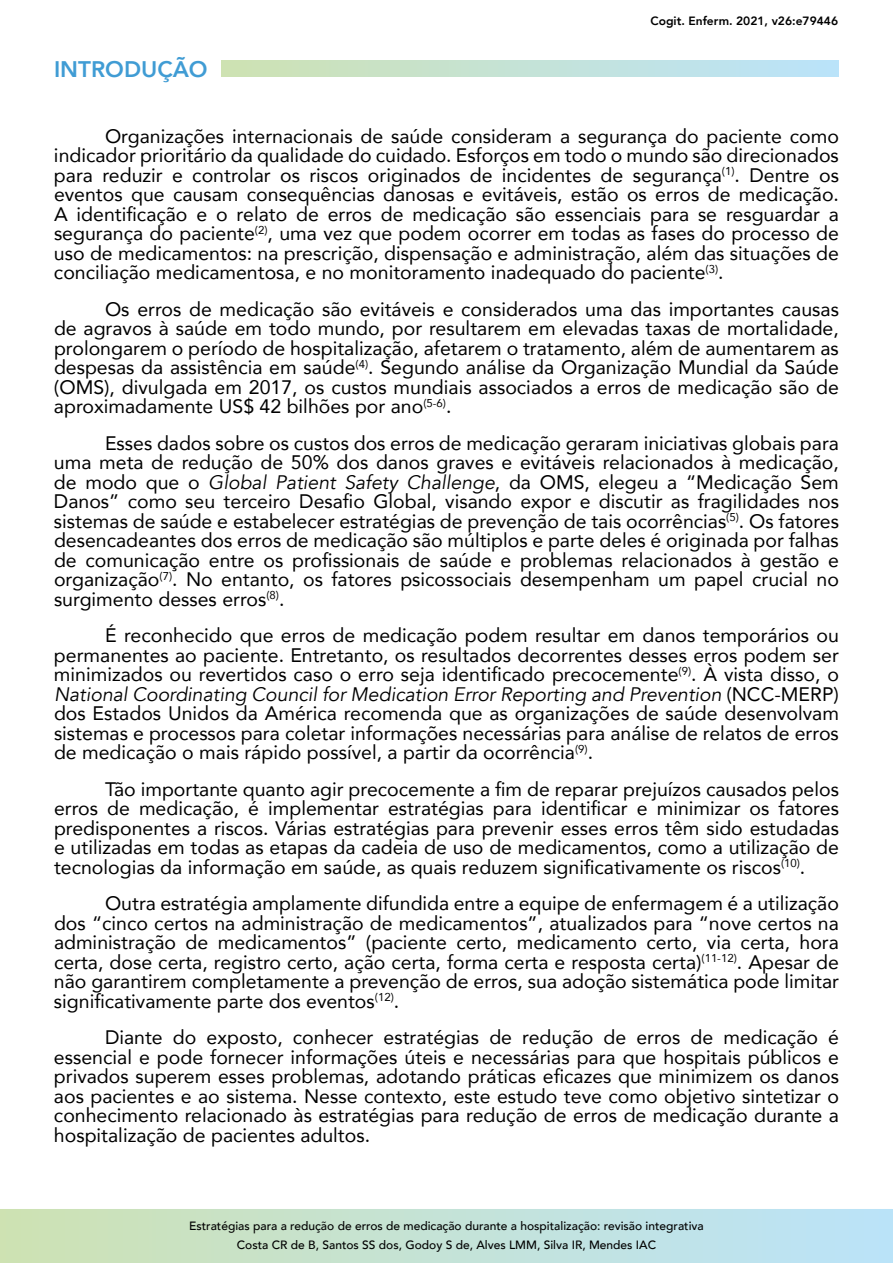
<style>
.page{position:relative;width:893px;height:1263px;background:#fff}
.page>*{position:absolute;margin:0;border:0;box-sizing:border-box;transform-origin:0 0}
.t1{font:800 22.5px "Avenir";color:#409cd4}
.t2{font:19.5px/19.5px "Avenir";color:#000;text-align:justify}
.t3{font:500 12px/18.6px "Avenir";color:#000;text-align:center}
.t4{font:800 12px "Avenir";color:#000}
.s1{font-style:italic}
</style>
<div class="page">
<div style="left:221px;top:60px;width:618px;height:17px;background:linear-gradient(to right,#cee2b3,#bae3fb)"></div>
<svg style="left:0;top:1209px;width:893px;height:54px;background:#c4e2d6"></svg>
<p class="t1" style="left:54px;top:51px;width:155px">INTRODUÇÃO</p>
<p class="t4" style="left:650px;top:12px;width:189px">Cogit. Enferm. 2021, v26:e79446</p>
<p class="t2" style="left:54px;top:126px;width:786px;text-indent:51px">Organizações internacionais de saúde consideram a segurança do paciente como indicador prioritário da qualidade do cuidado. Esforços em todo o mundo são direcionados para reduzir e controlar os riscos originados de incidentes de segurança<sup>(1)</sup>. Dentre os eventos que causam consequências danosas e evitáveis, estão os erros de medicação.<br>A identificação e o relato de erros de medicação são essenciais para se resguardar a segurança do paciente<sup>(2)</sup>, uma vez que podem ocorrer em todas as fases do processo de uso de medicamentos: na prescrição, dispensação e administração, além das situações de conciliação medicamentosa, e no monitoramento inadequado do paciente<sup>(3)</sup>.</p>
<p class="t2" style="left:54px;top:299px;width:786px;text-indent:51px">Os erros de medicação são evitáveis e considerados uma das importantes causas de agravos à saúde em todo mundo, por resultarem em elevadas taxas de mortalidade, prolongarem o período de hospitalização, afetarem o tratamento, além de aumentarem as despesas da assistência em saúde<sup>(4)</sup>. Segundo análise da Organização Mundial da Saúde (OMS), divulgada em 2017, os custos mundiais associados a erros de medicação são de aproximadamente US$ 42 bilhões por ano<sup>(5-6)</sup>.</p>
<p class="t2" style="left:54px;top:433px;width:786px;text-indent:51px">Esses dados sobre os custos dos erros de medicação geraram iniciativas globais para uma meta de redução de 50% dos danos graves e evitáveis relacionados à medicação, de modo que o <span class="s1">Global Patient Safety Challenge</span>, da OMS, elegeu a “Medicação Sem Danos” como seu terceiro Desafio Global, visando expor e discutir as fragilidades nos sistemas de saúde e estabelecer estratégias de prevenção de tais ocorrências<sup>(5)</sup>. Os fatores desencadeantes dos erros de medicação são múltiplos e parte deles é originada por falhas de comunicação entre os profissionais de saúde e problemas relacionados à gestão e organização<sup>(7)</sup>. No entanto, os fatores psicossociais desempenham um papel crucial no surgimento desses erros<sup>(8)</sup>.</p>
<p class="t2" style="left:54px;top:625px;width:786px;text-indent:51px">É reconhecido que erros de medicação podem resultar em danos temporários ou permanentes ao paciente. Entretanto, os resultados decorrentes desses erros podem ser minimizados ou revertidos caso o erro seja identificado precocemente<sup>(9)</sup>. À vista disso, o <span class="s1">National Coordinating Council for Medication Error Reporting and Prevention</span> (NCC-MERP) dos Estados Unidos da América recomenda que as organizações de saúde desenvolvam sistemas e processos para coletar informações necessárias para análise de relatos de erros de medicação o mais rápido possível, a partir da ocorrência<sup>(9)</sup>.</p>
<p class="t2" style="left:54px;top:779px;width:786px;text-indent:51px">Tão importante quanto agir precocemente a fim de reparar prejuízos causados pelos erros de medicação, é implementar estratégias para identificar e minimizar os fatores predisponentes a riscos. Várias estratégias para prevenir esses erros têm sido estudadas e utilizadas em todas as etapas da cadeia de uso de medicamentos, como a utilização de tecnologias da informação em saúde, as quais reduzem significativamente os riscos<sup>(10)</sup>.</p>
<p class="t2" style="left:54px;top:893px;width:786px;text-indent:51px">Outra estratégia amplamente difundida entre a equipe de enfermagem é a utilização dos “cinco certos na administração de medicamentos”, atualizados para “nove certos na administração de medicamentos” (paciente certo, medicamento certo, via certa, hora certa, dose certa, registro certo, ação certa, forma certa e resposta certa)<sup>(11-12)</sup>. Apesar de não garantirem completamente a prevenção de erros, sua adoção sistemática pode limitar significativamente parte dos eventos<sup>(12)</sup>.</p>
<p class="t2" style="left:54px;top:1027px;width:786px;text-indent:51px">Diante do exposto, conhecer estratégias de redução de erros de medicação é essencial e pode fornecer informações úteis e necessárias para que hospitais públicos e privados superem esses problemas, adotando práticas eficazes que minimizem os danos aos pacientes e ao sistema. Nesse contexto, este estudo teve como objetivo sintetizar o conhecimento relacionado às estratégias para redução de erros de medicação durante a hospitalização de pacientes adultos.</p>
<p class="t3" style="left:189px;top:1216px;width:516px">Estratégias para a redução de erros de medicação durante a hospitalização: revisão integrativa<br>Costa CR de B, Santos SS dos, Godoy S de, Alves LMM, Silva IR, Mendes IAC</p>
</div>
